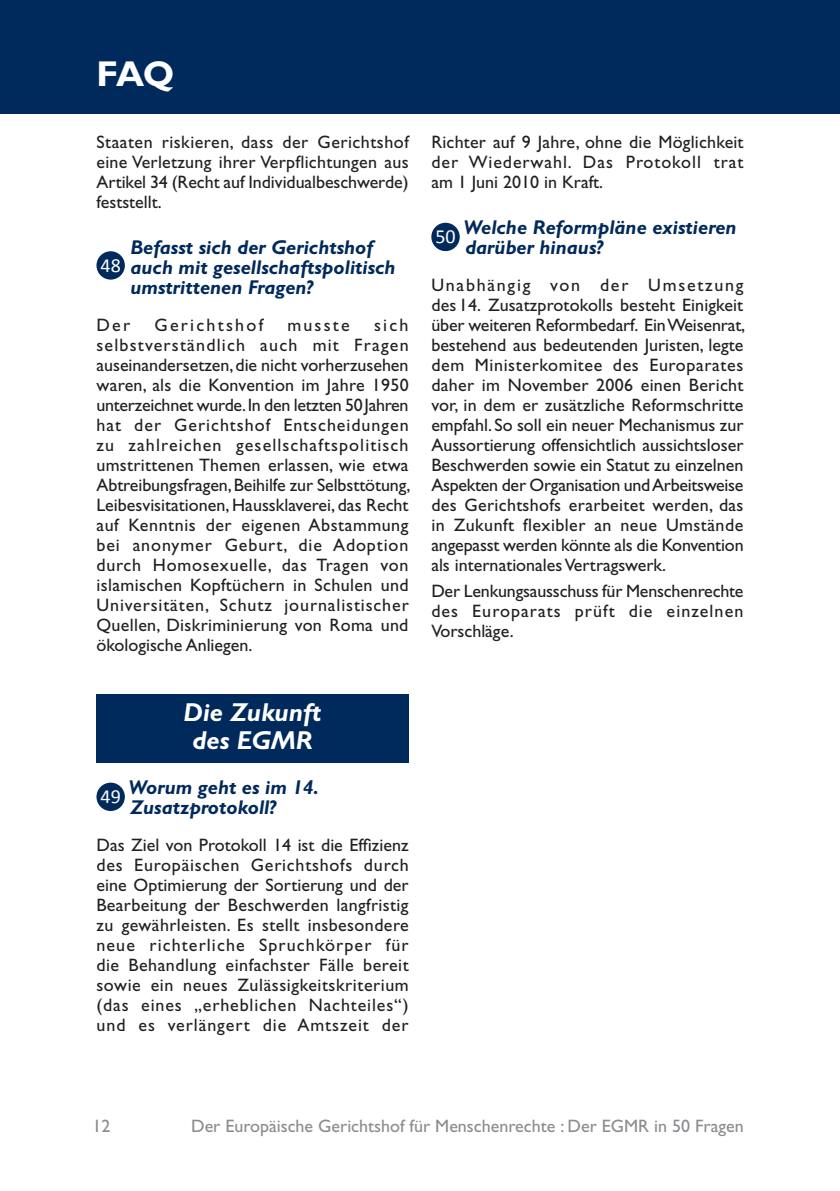
<style>
.page{position:relative;width:840px;height:1191px;background:#fff}
.page>*{position:absolute;margin:0;border:0;box-sizing:border-box;transform-origin:0 0}
.t1{font:700 36px "Gill Sans Std";color:#fff}
.t2{font:italic 700 26px/28px "Gill Sans Std";color:#fff;text-align:center}
.FAQ_-_Question{font:italic 700 20px/20px "Gill Sans Std";color:#002a5b}
.t3{font:20px "Calibri";color:#fff}
.FAQ_-_Texte{font:18px/20px "Gill Sans Std";letter-spacing:.015em;color:#231f20;text-align:justify}
.t4{font:18px "Gill Sans Std";color:#8a8c8f}
.FAQ_-_Texte-2{font:18px "Gill Sans Std";letter-spacing:.125em;color:#231f20}
</style>
<div class="page">
<div style="left:0;top:0;width:839px;height:113px;background:#002a5b"></div>
<div style="left:96px;top:251px;width:29px;height:29px;background:#002a5b;border-radius:50%"></div>
<div style="left:96px;top:694px;width:312px;height:68px;background:#002a5b"></div>
<div style="left:96px;top:782px;width:29px;height:29px;background:#002a5b;border-radius:50%"></div>
<div style="left:431px;top:223px;width:28px;height:28px;background:#002a5b;border-radius:50%"></div>
<h1 class="t1" style="left:96px;top:52px;width:79px">FAQ</h1>
<p class="FAQ_-_Texte" style="left:96px;top:132px;width:314px">Staaten riskieren, dass der Gerichtshof eine Verletzung ihrer Verpflichtungen aus Artikel 34 (Recht auf Individualbeschwerde) feststellt.</p>
<p class="t3" style="left:100px;top:253px;width:22px">48</p>
<p class="FAQ_-_Question" style="left:130px;top:237px;width:266px">Befasst sich der Gerichtshof auch mit gesellschaftspolitisch umstrittenen Fragen?</p>
<p class="FAQ_-_Texte" style="left:96px;top:315px;width:35px">Der</p>
<p class="FAQ_-_Texte-2" style="left:154px;top:315px;width:110px">Gerichtshof</p>
<p class="FAQ_-_Texte" style="left:287px;top:315px;width:64px">musste</p>
<p class="FAQ_-_Texte" style="left:96px;top:315px;width:315px;text-indent:277px">sich selbstverständlich auch mit Fragen auseinandersetzen, die nicht vorherzusehen waren, als die Konvention im Jahre 1950 unterzeichnet wurde. In den letzten 50Jahren hat der Gerichtshof Entscheidungen zu zahlreichen gesellschaftspolitisch umstrittenen Themen erlassen, wie etwa Abtreibungsfragen, Beihilfe zur Selbsttötung, Leibesvisitationen, Haussklaverei, das Recht auf Kenntnis der eigenen Abstammung bei anonymer Geburt, die Adoption durch Homosexuelle, das Tragen von islamischen Kopftüchern in Schulen und Universitäten, Schutz journalistischer Quellen, Diskriminierung von Roma und ökologische Anliegen.</p>
<p class="t2" style="left:183px;top:698px;width:139px">Die Zukunft des EGMR</p>
<p class="t3" style="left:100px;top:784px;width:22px">49</p>
<p class="FAQ_-_Question" style="left:128px;top:777px;width:192px">Worum geht es im 14.<br>Zusatzprotokoll?</p>
<p class="FAQ_-_Texte" style="left:96px;top:835px;width:314px">Das Ziel von Protokoll 14 ist die Effizienz des Europäischen Gerichtshofs durch eine Optimierung der Sortierung und der Bearbeitung der Beschwerden langfristig zu gewährleisten. Es stellt insbesondere neue richterliche Spruchkörper für die Behandlung einfachster Fälle bereit sowie ein neues Zulässigkeitskriterium (das eines „erheblichen Nachteiles“) und es verlängert die Amtszeit der</p>
<p class="FAQ_-_Texte" style="left:431px;top:132px;width:313px">Richter auf 9 Jahre, ohne die Möglichkeit der Wiederwahl. Das Protokoll trat am 1 Juni 2010 in Kraft.</p>
<p class="t3" style="left:435px;top:224px;width:22px">50</p>
<p class="FAQ_-_Question" style="left:463px;top:217px;width:274px">Welche Reformpläne existieren darüber hinaus?</p>
<p class="FAQ_-_Texte" style="left:431px;top:275px;width:315px">Unabhängig von der Umsetzung des 14. Zusatzprotokolls besteht Einigkeit über weiteren Reformbedarf. Ein Weisenrat, bestehend aus bedeutenden Juristen, legte dem Ministerkomitee des Europarates daher im November 2006 einen Bericht vor, in dem er zusätzliche Reformschritte empfahl. So soll ein neuer Mechanismus zur Aussortierung offensichtlich aussichtsloser Beschwerden sowie ein Statut zu einzelnen Aspekten der Organisation und Arbeitsweise des Gerichtshofs erarbeitet werden, das in Zukunft flexibler an neue Umstände angepasst werden könnte als die Konvention als internationales Vertragswerk.</p>
<p class="FAQ_-_Texte" style="left:431px;top:581px;width:313px">Der Lenkungsausschuss für Menschenrechte des Europarats prüft die einzelnen Vorschläge.</p>
<p class="t4" style="left:93px;top:1115px;width:19px">12</p>
<p class="t4" style="left:191px;top:1115px;width:554px">Der Europäische Gerichtshof für Menschenrechte : Der EGMR in 50 Fragen</p>
</div>
